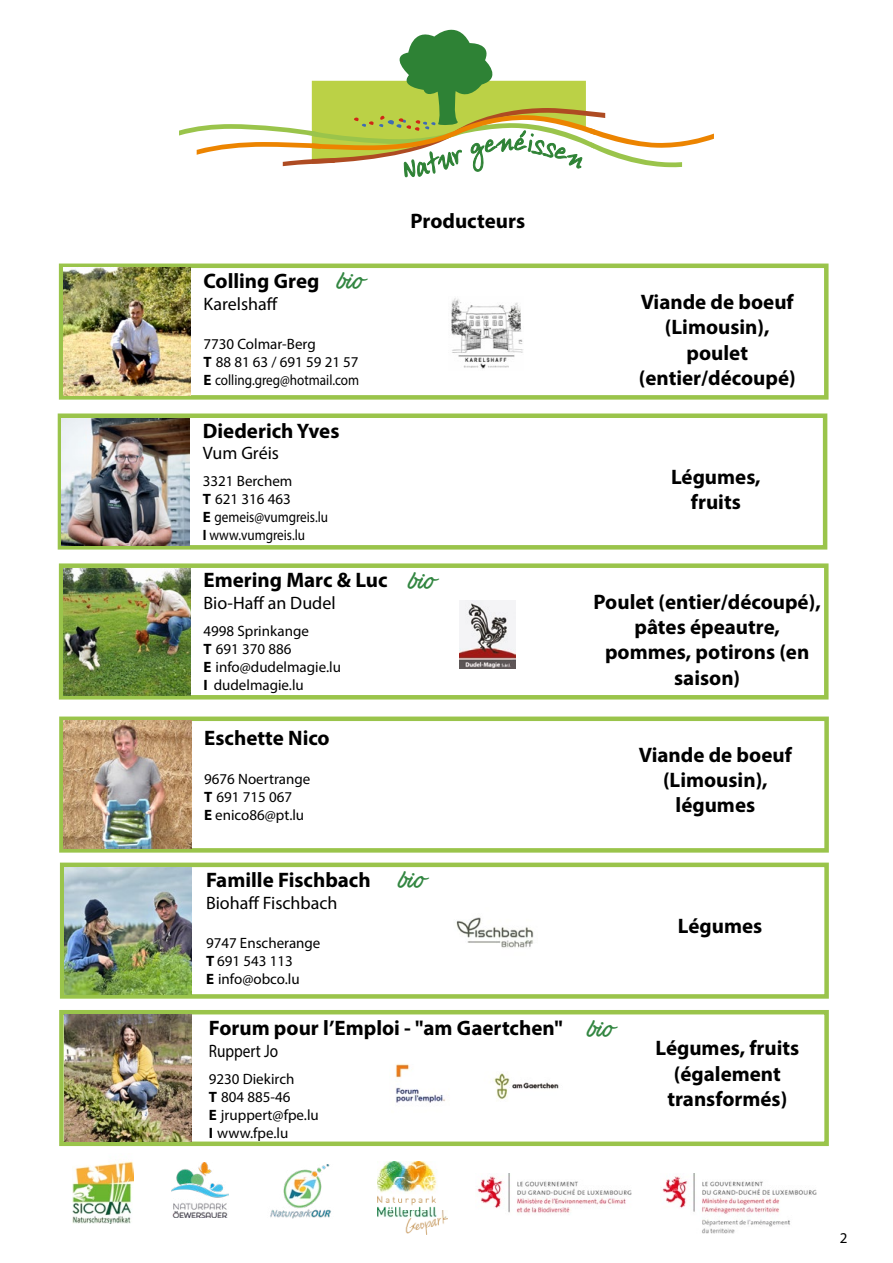
<style>
.page{position:relative;width:893px;height:1263px;background:#fff}
.page>*{position:absolute;margin:0;border:0;box-sizing:border-box;transform-origin:0 0}
.t1{font:27px "Actonia PERSONALUSE";color:#328641}
.t2{font:700 21px/25.2px "Myriad Pro";color:#000;text-align:center}
.t3{font:18px "Myriad Pro";color:#000}
.t4{font:18px "Myriad Pro";color:#000;scale:.85 1}
.t5{font:15px/18px "Myriad Pro";color:#000}
.s1{font-weight:700}
</style>
<div class="page">
<svg style="left:179px;top:29px;width:535px;height:148px"></svg>
<div style="left:59px;top:716px;width:770px;height:137px;border:4px solid #9ac44b"></div>
<img style="left:64px;top:721px;width:127px;height:127px">
<div style="left:59px;top:1010px;width:770px;height:136px;border:4px solid #9ac44b"></div>
<img style="left:493px;top:1073px;width:66px;height:27px">
<img style="left:64px;top:1014px;width:128px;height:127px">
<img style="left:395px;top:1064px;width:50px;height:39px">
<img style="left:72px;top:1161px;width:62px;height:62px">
<img style="left:172px;top:1162px;width:56px;height:55px">
<img style="left:270px;top:1164px;width:61px;height:55px">
<img style="left:377px;top:1161px;width:70px;height:74px">
<div style="left:59px;top:563px;width:769px;height:136px;border:4px solid #9ac44b"></div>
<img style="left:63px;top:568px;width:128px;height:127px">
<img style="left:459px;top:601px;width:56px;height:67px">
<div style="left:59px;top:264px;width:769px;height:136px;border:4px solid #9ac44b"></div>
<img style="left:63px;top:268px;width:128px;height:127px">
<img style="left:451px;top:298px;width:72px;height:71px">
<img style="left:662px;top:1173px;width:155px;height:61px">
<img style="left:477px;top:1174px;width:155px;height:40px">
<div style="left:60px;top:862px;width:769px;height:137px;border:4px solid #9ac44b"></div>
<img style="left:64px;top:867px;width:128px;height:127px">
<img style="left:456px;top:917px;width:78px;height:31px">
<div style="left:58px;top:413px;width:769px;height:137px;border:4px solid #9ac44b"></div>
<img style="left:62px;top:418px;width:127px;height:127px">
<p class="t1" style="left:337px;top:268px;width:28px">bio</p>
<p class="t2" style="left:203px;top:268px;width:117px">Colling Greg</p>
<p class="t3" style="left:203px;top:292px;width:76px">Karelshaff</p>
<p class="t5" style="left:203px;top:335px;width:157px">7730 Colmar-Berg<br><span class="s1">T</span> 88 81 63 / 691 59 21 57<br><span class="s1">E</span> colling.greg@hotmail.com</p>
<p class="t2" style="left:411px;top:208px;width:116px">Producteurs</p>
<p class="t2" style="left:639px;top:289px;width:158px">Viande de boeuf (Limousin), poulet (entier/découpé)</p>
<p class="t2" style="left:203px;top:417px;width:138px">Diederich Yves</p>
<p class="t3" style="left:203px;top:442px;width:78px">Vum Gréis</p>
<p class="t5" style="left:203px;top:472px;width:127px">3321 Berchem<br><span class="s1">T</span> 621 316 463<br><span class="s1">E</span> gemeis@vumgreis.lu<br><span class="s1">I</span> www.vumgreis.lu</p>
<p class="t2" style="left:671px;top:464px;width:91px">Légumes, fruits</p>
<p class="t2" style="left:203px;top:567px;width:186px">Emering Marc &amp; Luc</p>
<p class="t3" style="left:203px;top:591px;width:134px">Bio-Haff an Dudel</p>
<p class="t5" style="left:203px;top:621px;width:139px">4998 Sprinkange<br><span class="s1">T</span> 691 370 886<br><span class="s1">E</span> info@dudelmagie.lu<br><span class="s1">I</span> dudelmagie.lu</p>
<p class="t2" style="left:204px;top:724px;width:127px">Eschette Nico</p>
<p class="t5" style="left:204px;top:770px;width:108px">9676 Noertrange<br><span class="s1">T</span> 691 715 067<br><span class="s1">E</span> enico86@pt.lu</p>
<p class="t1" style="left:409px;top:567px;width:28px">bio</p>
<p class="t2" style="left:206px;top:866px;width:166px">Famille Fischbach</p>
<p class="t3" style="left:206px;top:891px;width:133px">Biohaff Fischbach</p>
<p class="t5" style="left:206px;top:934px;width:116px">9747 Enscherange<br><span class="s1">T</span> 691 543 113<br><span class="s1">E</span> info@obco.lu</p>
<p class="t1" style="left:399px;top:866px;width:28px">bio</p>
<p class="t2" style="left:209px;top:1015px;width:355px">Forum pour l’Emploi - "am Gaertchen"</p>
<p class="t4" style="left:209px;top:1040px;width:83px">Ruppert Jo</p>
<p class="t5" style="left:209px;top:1070px;width:111px">9230 Diekirch<br><span class="s1">T</span> 804 885-46<br><span class="s1">E</span> jruppert@fpe.lu<br><span class="s1">I</span> www.fpe.lu</p>
<p class="t2" style="left:594px;top:588px;width:229px">Poulet (entier/découpé), pâtes épeautre, pommes, potirons (en saison)</p>
<p class="t2" style="left:639px;top:742px;width:154px">Viande de boeuf (Limousin), légumes</p>
<p class="t1" style="left:588px;top:1015px;width:28px">bio</p>
<p class="t2" style="left:678px;top:913px;width:86px">Légumes</p>
<p class="t2" style="left:655px;top:1035px;width:145px">Légumes, fruits (également transformés)</p>
<p class="t5" style="left:840px;top:1229px;width:9px">2</p>
</div>
